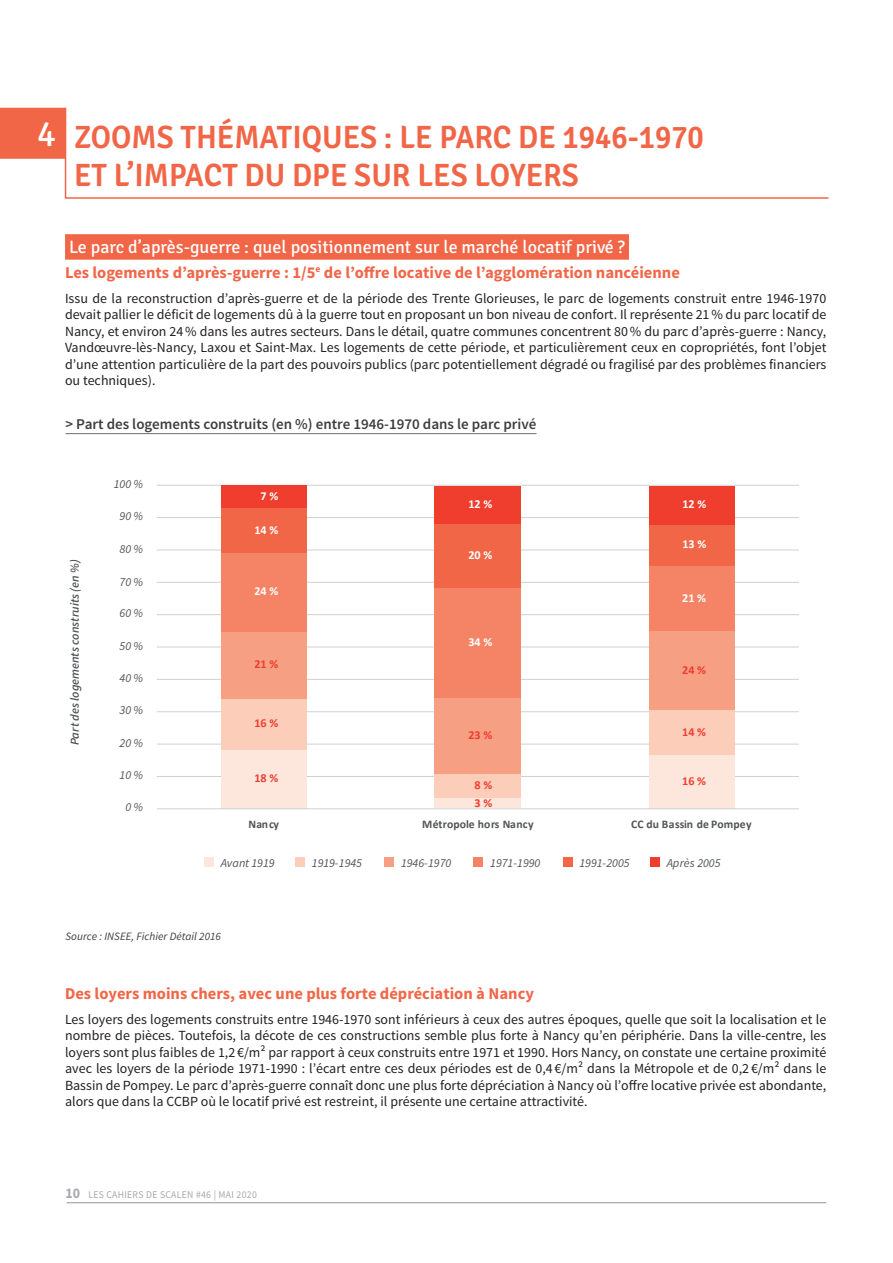
<style>
.page{position:relative;width:893px;height:1263px;background:#fff}
.page>*{position:absolute;margin:0;border:0;box-sizing:border-box;transform-origin:0 0}
.t1{font:36px "Signika";color:#fff}
.t2{font:600 32.4px/37.5px "Signika";color:#f26648;scale:.95 1}
.t3{font:18px "Signika";color:#fff}
.t4{font:700 16.5px "Source Sans Pro";color:#f26648}
.Style_de_paragraphe{font:600 15px "Source Sans Pro";color:#3e3e3f}
.t5{font:13.95px/16.5px "Source Sans Pro";color:#231f20;text-align:justify}
.t6{font:italic 12.15px "Source Sans Pro";letter-spacing:-.005em;color:#515455}
.t7{font:italic 600 12.15px "Source Sans Pro";color:#515455}
.t8{font:700 12.15px "Calibri";letter-spacing:-.005em;color:#fff}
.t9{font:700 12.15px "Calibri";letter-spacing:-.005em;color:#ef3e2e}
.t10{font:700 11.7px "Calibri";color:#515455}
.t11{font:italic 11.25px "Source Sans Pro";letter-spacing:.005em;color:#3e3e3f}
.t12{font:10.35px "Source Sans Pro";letter-spacing:.03em;color:#a8a9ad;scale:.95 1}
.s1{font-weight:700;font-size:14.7px}
</style>
<div class="page">
<hr style="left:67px;top:1202px;width:759px;height:1px;background:#939598">
<div style="left:65px;top:234px;width:564px;height:26px;background:#f26648"></div>
<div style="left:0;top:108px;width:66px;height:51px;background:#f26648"></div>
<svg style="left:64px;top:107px;width:765px;height:92px"></svg>
<hr style="left:66px;top:433px;width:470px;height:1px;background:#6c6d70">
<hr style="left:157px;top:776px;width:642px;height:1px;background:#cfd1d0">
<hr style="left:157px;top:744px;width:642px;height:1px;background:#cfd1d0">
<hr style="left:157px;top:711px;width:642px;height:1px;background:#cfd1d0">
<hr style="left:157px;top:679px;width:642px;height:1px;background:#cfd1d0">
<hr style="left:157px;top:646px;width:642px;height:1px;background:#cfd1d0">
<hr style="left:157px;top:614px;width:642px;height:1px;background:#cfd1d0">
<hr style="left:157px;top:582px;width:642px;height:1px;background:#cfd1d0">
<hr style="left:157px;top:549px;width:642px;height:1px;background:#cfd1d0">
<hr style="left:157px;top:517px;width:642px;height:1px;background:#cfd1d0">
<hr style="left:157px;top:485px;width:642px;height:1px;background:#cfd1d0">
<div style="left:221px;top:750px;width:85px;height:58px;background:#fde7dc"></div>
<div style="left:435px;top:797px;width:86px;height:11px;background:#fde7dc"></div>
<div style="left:649px;top:755px;width:86px;height:53px;background:#fde7dc"></div>
<div style="left:221px;top:699px;width:85px;height:51px;background:#fcceba"></div>
<div style="left:435px;top:773px;width:86px;height:24px;background:#fcceba"></div>
<div style="left:649px;top:709px;width:86px;height:46px;background:#fcceba"></div>
<div style="left:221px;top:631px;width:85px;height:68px;background:#f69f83"></div>
<div style="left:435px;top:698px;width:86px;height:75px;background:#f69f83"></div>
<div style="left:649px;top:631px;width:86px;height:78px;background:#f69f83"></div>
<div style="left:221px;top:553px;width:85px;height:78px;background:#f48465"></div>
<div style="left:435px;top:588px;width:86px;height:110px;background:#f48465"></div>
<div style="left:649px;top:566px;width:86px;height:65px;background:#f48465"></div>
<div style="left:221px;top:508px;width:85px;height:45px;background:#f26648"></div>
<div style="left:435px;top:523px;width:86px;height:65px;background:#f26648"></div>
<div style="left:649px;top:524px;width:86px;height:42px;background:#f26648"></div>
<div style="left:221px;top:486px;width:85px;height:22px;background:#ef3e2e"></div>
<div style="left:435px;top:486px;width:86px;height:37px;background:#ef3e2e"></div>
<div style="left:649px;top:486px;width:86px;height:38px;background:#ef3e2e"></div>
<hr style="left:157px;top:808px;width:642px;height:1px;background:#cfd1d0">
<div style="left:204px;top:858px;width:10px;height:9px;background:#fde7dc"></div>
<div style="left:295px;top:858px;width:10px;height:9px;background:#fcceba"></div>
<div style="left:384px;top:858px;width:10px;height:9px;background:#f69f83"></div>
<div style="left:474px;top:858px;width:9px;height:9px;background:#f48465"></div>
<div style="left:563px;top:858px;width:9px;height:9px;background:#f26648"></div>
<div style="left:650px;top:858px;width:10px;height:9px;background:#ef3e2e"></div>
<p class="t1" style="left:37px;top:113px;width:21px">4</p>
<p class="t2" style="left:74px;top:119px;width:664px">ZOOMS THÉMATIQUES : LE PARC DE 1946-1970<br>ET L’IMPACT DU DPE SUR LES LOYERS</p>
<p class="t3" style="left:69px;top:237px;width:557px">Le parc d’après-guerre : quel positionnement sur le marché locatif privé ?</p>
<p class="t4" style="left:65px;top:262px;width:616px">Les logements d’après-guerre : 1/5<sup>e</sup> de l’offre locative de l’agglomération nancéienne</p>
<p class="t5" style="left:65px;top:290px;width:763px">Issu de la reconstruction d’après-guerre et de la période des Trente Glorieuses, le parc de logements construit entre 1946-1970 devait pallier le déficit de logements dû à la guerre tout en proposant un bon niveau de confort. Il représente 21% du parc locatif de Nancy, et environ 24% dans les autres secteurs. Dans le détail, quatre communes concentrent 80% du parc d’après-guerre : Nancy, Vandœuvre-lès-Nancy, Laxou et Saint-Max. Les logements de cette période, et particulièrement ceux en copropriétés, font l’objet d’une attention particulière de la part des pouvoirs publics (parc potentiellement dégradé ou fragilisé par des problèmes financiers ou techniques).</p>
<p class="Style_de_paragraphe" style="left:66px;top:415px;width:472px">&gt; Part des logements construits (en %) entre 1946-1970 dans le parc privé</p>
<p class="t7" style="left:67px;top:745px;width:188px;rotate:-90deg">Part des logements construits (en %)</p>
<p class="t6" style="left:114px;top:476px;width:31px">100 %</p>
<p class="t6" style="left:120px;top:509px;width:25px">90 %</p>
<p class="t6" style="left:120px;top:541px;width:25px">80 %</p>
<p class="t6" style="left:120px;top:574px;width:25px">70 %</p>
<p class="t6" style="left:120px;top:606px;width:25px">60 %</p>
<p class="t6" style="left:120px;top:638px;width:25px">50 %</p>
<p class="t6" style="left:120px;top:670px;width:25px">40 %</p>
<p class="t6" style="left:120px;top:703px;width:25px">30 %</p>
<p class="t6" style="left:120px;top:735px;width:25px">20 %</p>
<p class="t6" style="left:120px;top:767px;width:25px">10 %</p>
<p class="t6" style="left:125px;top:800px;width:19px">0 %</p>
<p class="t8" style="left:260px;top:488px;width:19px">7 %</p>
<p class="t8" style="left:254px;top:521px;width:25px">14 %</p>
<p class="t8" style="left:254px;top:582px;width:25px">24 %</p>
<p class="t9" style="left:254px;top:655px;width:25px">21 %</p>
<p class="t9" style="left:254px;top:715px;width:25px">16 %</p>
<p class="t9" style="left:254px;top:770px;width:25px">18 %</p>
<p class="t8" style="left:468px;top:495px;width:25px">12 %</p>
<p class="t8" style="left:682px;top:496px;width:25px">12 %</p>
<p class="t8" style="left:468px;top:546px;width:25px">20 %</p>
<p class="t8" style="left:468px;top:633px;width:25px">34 %</p>
<p class="t9" style="left:468px;top:726px;width:25px">23 %</p>
<p class="t9" style="left:474px;top:776px;width:19px">8 %</p>
<p class="t9" style="left:474px;top:794px;width:19px">3 %</p>
<p class="t8" style="left:682px;top:535px;width:25px">13 %</p>
<p class="t8" style="left:682px;top:589px;width:25px">21 %</p>
<p class="t9" style="left:682px;top:661px;width:25px">24 %</p>
<p class="t9" style="left:682px;top:723px;width:25px">14 %</p>
<p class="t9" style="left:682px;top:772px;width:25px">16 %</p>
<p class="t10" style="left:248px;top:815px;width:32px">Nancy</p>
<p class="t10" style="left:422px;top:815px;width:113px">Métropole hors Nancy</p>
<p class="t10" style="left:631px;top:815px;width:122px">CC du Bassin de Pompey</p>
<p class="t6" style="left:221px;top:855px;width:55px">Avant 1919</p>
<p class="t6" style="left:312px;top:855px;width:52px">1919-1945</p>
<p class="t6" style="left:401px;top:855px;width:52px">1946-1970</p>
<p class="t6" style="left:490px;top:855px;width:52px">1971-1990</p>
<p class="t6" style="left:579px;top:855px;width:52px">1991-2005</p>
<p class="t6" style="left:667px;top:855px;width:55px">Après 2005</p>
<p class="t11" style="left:66px;top:929px;width:157px">Source : INSEE, Fichier Détail 2016</p>
<p class="t4" style="left:65px;top:982px;width:470px">Des loyers moins chers, avec une plus forte dépréciation à Nancy</p>
<p class="t5" style="left:65px;top:1011px;width:763px">Les loyers des logements construits entre 1946-1970 sont inférieurs à ceux des autres époques, quelle que soit la localisation et le nombre de pièces. Toutefois, la décote de ces constructions semble plus forte à Nancy qu’en périphérie. Dans la ville-centre, les loyers sont plus faibles de 1,2 €/m² par rapport à ceux construits entre 1971 et 1990. Hors Nancy, on constate une certaine proximité avec les loyers de la période 1971-1990 : l’écart entre ces deux périodes est de 0,4 €/m² dans la Métropole et de 0,2 €/m² dans le Bassin de Pompey. Le parc d’après-guerre connaît donc une plus forte dépréciation à Nancy où l’offre locative privée est abondante, alors que dans la CCBP où le locatif privé est restreint, il présente une certaine attractivité.</p>
<p class="t12" style="left:66px;top:1188px;width:203px"><span class="s1">10</span> LES CAHIERS DE SCALEN #46 | MAI 2020</p>
</div>
